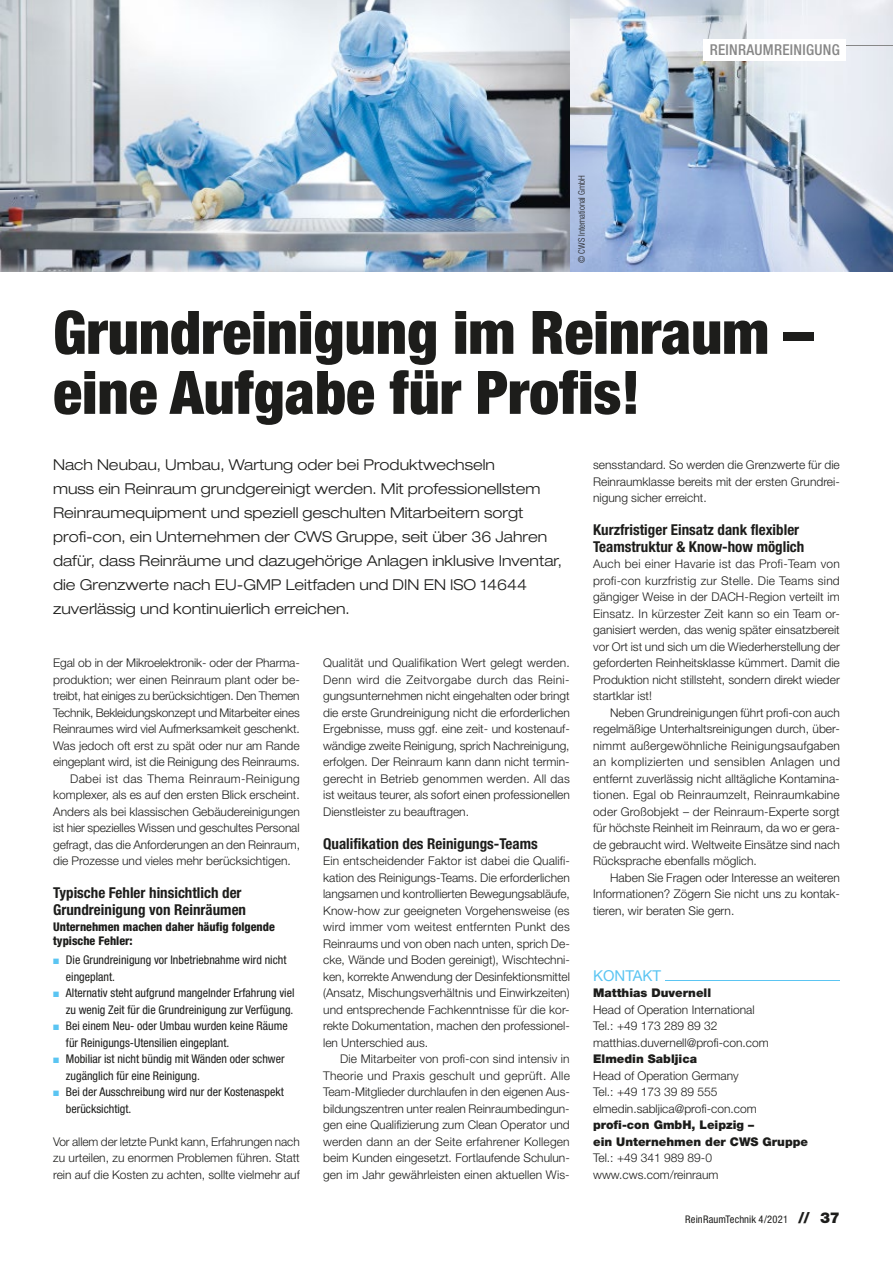
<style>
.page{position:relative;width:893px;height:1263px;background:#fff}
.page>*{position:absolute;margin:0;border:0;box-sizing:border-box;transform-origin:0 0}
.t1{font:900 condensed 60px/60px "Helvetica Neue LT Std";color:#1d1d1b}
.t2{font:300 expanded 15px/24px "Helvetica Neue LT Std";color:#1d1d1b}
.t3{font:700 condensed 15px/16.5px "Helvetica Neue LT Std";color:#1d1d1b}
.t4{font:500 condensed 15px "Helvetica Neue LT Std";letter-spacing:.02em;color:#878787}
.t5{font:15px "Helvetica Neue LT Std";color:#5bc5f2}
.t6{font:300 12px/16.5px "Helvetica Neue LT Std";color:#1d1d1b;text-align:justify}
.t7{font:condensed 12px "Helvetica Neue LT Std";color:#1d1d1b}
.t8{font:900 12px/16.5px "Helvetica Neue LT Std";color:#1d1d1b}
.t9{font:800 condensed 12px/13.5px "Helvetica Neue LT Std";color:#1d1d1b}
.t10{font:300 12px "Helvetica Neue LT Std";letter-spacing:.025em;color:#1d1d1b}
.t11{font:condensed 10.5px "Helvetica Neue LT Std";letter-spacing:.01em;color:#1d1d1b}
.t12{font:300 condensed 9px "Helvetica Neue LT Std";color:#1d1d1b}
.s1{color:#5bc5f2}
.s2{font-weight:900;font-stretch:normal;font-size:15px}
</style>
<div class="page">
<img style="left:570px;top:0;width:323px;height:271px">
<img style="left:0;top:0;width:570px;height:271px">
<hr style="left:665px;top:980px;width:175px;height:1px;background:#5bc5f2">
<div style="left:704px;top:39px;width:142px;height:22px;background:#fff"></div>
<hr style="left:846px;top:45px;width:47px;height:1px;background:#878787">
<p class="t12" style="left:576px;top:263px;width:89px;rotate:-90deg">© CWS International GmbH</p>
<p class="t4" style="left:710px;top:41px;width:132px">REINRAUMREINIGUNG</p>
<h1 class="t1" style="left:53px;top:302px;width:762px">Grundreinigung im Reinraum – eine Aufgabe für Profis!</h1>
<p class="t2" style="left:53px;top:452px;width:510px">Nach Neubau, Umbau, Wartung oder bei Produktwechseln<br>muss ein Reinraum grundgereinigt werden. Mit professionellstem Reinraum equipment und speziell geschulten Mitarbeitern sorgt profi-con, ein Unternehmen der CWS Gruppe, seit über 36 Jahren dafür, dass Reinräume und dazugehörige Anlagen inklusive Inventar, die Grenzwerte nach EU-GMP Leitfaden und DIN EN ISO 14644 zuverlässig und kontinuierlich erreichen.</p>
<p class="t6" style="left:593px;top:457px;width:248px">sensstandard. So werden die Grenzwerte für die Reinraumklasse bereits mit der ersten Grundrei&shy;nigung sicher erreicht.</p>
<p class="t3" style="left:593px;top:522px;width:213px">Kurzfristiger Einsatz dank flexibler<br>Teamstruktur &amp; Know-how möglich</p>
<p class="t6" style="left:593px;top:556px;width:248px">Auch bei einer Havarie ist das Profi-Team von profi-con kurzfristig zur Stelle. Die Teams sind gängiger Weise in der DACH-Region verteilt im Einsatz. In kürzester Zeit kann so ein Team or&shy;ganisiert werden, das wenig später einsatzbereit vor Ort ist und sich um die Wiederherstellung der geforderten Reinheitsklasse kümmert. Damit die Produktion nicht stillsteht, sondern direkt wieder startklar ist!</p>
<p class="t6" style="left:593px;top:704px;width:248px;text-indent:17px">Neben Grundreinigungen führt profi-con auch regelmäßige Unterhaltsreinigungen durch, über&shy;nimmt außergewöhnliche Reinigungsaufgaben an komplizierten und sensiblen Anlagen und entfernt zuverlässig nicht alltägliche Kontamina&shy;tionen. Egal ob Reinraumzelt, Reinraumkabine oder Großobjekt – der Reinraum-Experte sorgt für höchste Reinheit im Reinraum, da wo er gera&shy;de gebraucht wird. Weltweite Einsätze sind nach Rücksprache ebenfalls möglich.</p>
<p class="t6" style="left:593px;top:869px;width:248px;text-indent:17px">Haben Sie Fragen oder Interesse an weiteren Informationen? Zögern Sie nicht uns zu kontak&shy;tieren, wir beraten Sie gern.</p>
<p class="t6" style="left:323px;top:655px;width:248px">Qualität und Qualifikation Wert gelegt werden.<br>Denn wird die Zeitvorgabe durch das Reini&shy;gungsunternehmen nicht eingehalten oder bringt die erste Grundreinigung nicht die erforderlichen Ergebnisse, muss ggf. eine zeit- und kostenauf&shy;wändige zweite Reinigung, sprich Nachreinigung, erfolgen. Der Reinraum kann dann nicht termin&shy;gerecht in Betrieb genommen werden. All das ist weitaus teurer, als sofort einen professionellen Dienstleister zu beauftragen.</p>
<p class="t3" style="left:323px;top:835px;width:216px">Qualifikation des Reinigungs-Teams</p>
<p class="t6" style="left:323px;top:853px;width:248px">Ein entscheidender Faktor ist dabei die Qualifi&shy;kation des Reinigungs-Teams. Die erforderlichen langsamen und kontrollierten Bewegungsabläufe, Know-how zur geeigneten Vorgehensweise (es wird immer vom weitest entfernten Punkt des Reinraums und von oben nach unten, sprich De&shy;cke, Wände und Boden gereinigt), Wischtechni&shy;ken, korrekte Anwendung der Desinfektionsmittel (Ansatz, Mischungsverhältnis und Einwirkzeiten) und entsprechende Fachkenntnisse für die kor&shy;rekte Dokumentation, machen den professionel&shy;len Unterschied aus.</p>
<p class="t6" style="left:323px;top:1051px;width:248px;text-indent:17px">Die Mitarbeiter von profi-con sind intensiv in Theorie und Praxis geschult und geprüft. Alle Team-Mitglieder durchlaufen in den eigenen Aus&shy;bildungszentren unter realen Reinraumbedingun&shy;gen eine Qualifizierung zum Clean Operator und werden dann an der Seite erfahrener Kollegen beim Kunden eingesetzt. Fortlaufende Schulun&shy;gen im Jahr gewährleisten einen aktuellen Wis-</p>
<p class="t6" style="left:53px;top:655px;width:248px">Egal ob in der Mikroelektronik- oder der Pharma-</p>
<p class="t6" style="left:53px;top:671px;width:248px">produktion; wer einen Reinraum plant oder be-</p>
<p class="t6" style="left:53px;top:688px;width:248px">treibt, hat einiges zu berücksichtigen. Den Themen</p>
<p class="t6" style="left:53px;top:704px;width:248px">Technik, Bekleidungskonzept und Mitarbeiter eines</p>
<p class="t6" style="left:53px;top:721px;width:248px">Reinraumes wird viel Aufmerksamkeit geschenkt.</p>
<p class="t6" style="left:53px;top:737px;width:248px">Was jedoch oft erst zu spät oder nur am Rande</p>
<p class="t6" style="left:53px;top:754px;width:248px">eingeplant wird, ist die Reinigung des Reinraums.</p>
<p class="t10" style="left:70px;top:771px;width:231px">Dabei ist das Thema Reinraum-Reinigung</p>
<p class="t6" style="left:53px;top:787px;width:248px">komplexer, als es auf den ersten Blick erscheint.</p>
<p class="t6" style="left:53px;top:803px;width:248px">Anders als bei klassischen Gebäudereinigungen</p>
<p class="t6" style="left:53px;top:820px;width:248px">ist hier spezielles Wissen und geschultes Personal</p>
<p class="t6" style="left:53px;top:836px;width:248px">gefragt, das die Anforderungen an den Reinraum,</p>
<p class="t6" style="left:53px;top:853px;width:239px">die Prozesse und vieles mehr berücksichtigen.</p>
<p class="t3" style="left:53px;top:885px;width:194px">Typische Fehler hinsichtlich der<br>Grundreinigung von Reinräumen</p>
<p class="t9" style="left:53px;top:920px;width:223px">Unternehmen machen daher häufig folgende typische Fehler:</p>
<p class="t7" style="left:53px;top:953px;width:235px"><span class="s1">◾</span> Die Grundreinigung vor Inbetriebnahme wird nicht</p>
<p class="t7" style="left:66px;top:970px;width:51px">eingeplant.</p>
<p class="t7" style="left:53px;top:986px;width:243px"><span class="s1">◾</span> Alternativ steht aufgrund mangelnder Erfahrung viel</p>
<p class="t7" style="left:66px;top:1003px;width:229px">zu wenig Zeit für die Grundreinigung zur Verfügung.</p>
<p class="t7" style="left:53px;top:1019px;width:236px"><span class="s1">◾</span> Bei einem Neu- oder Umbau wurden keine Räume</p>
<p class="t7" style="left:66px;top:1036px;width:165px">für Reinigungs-Utensilien eingeplant.</p>
<p class="t7" style="left:53px;top:1052px;width:233px"><span class="s1">◾</span> Mobiliar ist nicht bündig mit Wänden oder schwer</p>
<p class="t7" style="left:66px;top:1069px;width:135px">zugänglich für eine Reinigung.</p>
<p class="t7" style="left:53px;top:1085px;width:232px"><span class="s1">◾</span> Bei der Ausschreibung wird nur der Kostenaspekt</p>
<p class="t7" style="left:66px;top:1102px;width:67px">berücksichtigt.</p>
<p class="t6" style="left:53px;top:1133px;width:248px">Vor allem der letzte Punkt kann, Erfahrungen nach zu urteilen, zu enormen Problemen führen. Statt rein auf die Kosten zu achten, sollte vielmehr auf</p>
<p class="t5" style="left:593px;top:967px;width:69px">KONTAKT</p>
<p class="t8" style="left:593px;top:985px;width:119px">Matthias Duvernell</p>
<p class="t6" style="left:593px;top:1001px;width:177px;text-align:left">Head of Operation International<br>Tel.: +49 173 289 89 32 matthias.duvernell@profi-con.com</p>
<p class="t8" style="left:593px;top:1051px;width:105px">Elmedin Sabljica</p>
<p class="t6" style="left:593px;top:1067px;width:165px;text-align:left">Head of Operation Germany<br>Tel.: +49 173 39 89 555 elmedin.sabljica@profi-con.com</p>
<p class="t8" style="left:593px;top:1117px;width:216px">profi-con GmbH, Leipzig –<br>ein Unternehmen der CWS Gruppe</p>
<p class="t6" style="left:593px;top:1150px;width:127px">Tel.: +49 341 989 89-0 www.cws.com/reinraum</p>
<p class="t11" style="left:685px;top:1213px;width:156px">ReinRaumTechnik 4/2021 <span class="s2">// 37</span></p>
</div>
